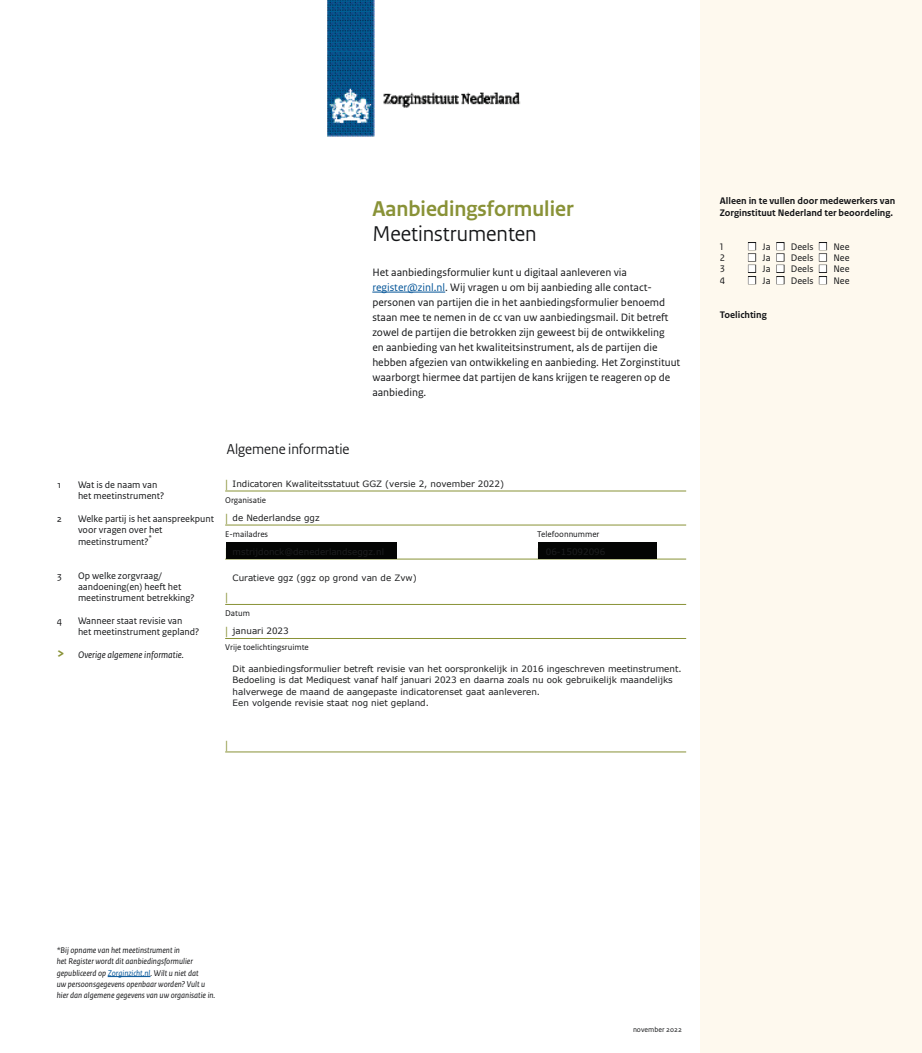
<style>
.page{position:relative;width:922px;height:1053px;background:#fff}
.page>*{position:absolute;margin:0;border:0;box-sizing:border-box;transform-origin:0 0}
.t1{font:700 22.5px "Rijksoverheid Sans Heading";color:#899237}
.t2{font:22.5px "Rijksoverheid Sans Heading";color:#141517}
.t3{font:15px "Rijksoverheid Sans Heading";color:#141517}
.t4{font:12.5px "Rijksoverheid Sans Text";color:#899237}
.t5{font:11.25px/15px "Rijksoverheid Sans Text";color:#141517}
.t6{font:10px/11.4px "Rijksoverheid Sans Text";color:#141517}
.t7{font:700 10px/11.4px "Rijksoverheid Sans Text";color:#141517}
.t8{font:italic 10px "Rijksoverheid Sans Text";color:#141517}
.t9{font:8.75px/11.4px "Verdana";color:#1d1e1f}
.t10{font:italic 8.75px/11.4px "Rijksoverheid Sans Text";color:#141517}
.t11{font:8.75px "Rijksoverheid Sans Text";color:#141517}
.t12{font:7.5px "Rijksoverheid Sans Text";color:#141517}
.s1{color:#015397}
.s2{font-weight:700;font-style:normal;font-size:15px;color:#899237}
</style>
<div class="page">
<img style="left:327px;top:0;width:194px;height:137px">
<div style="left:700px;top:0;width:221px;height:1052px;background:#fef9ee"></div>
<hr style="left:372px;top:292px;width:73px;height:1px;background:#015397">
<hr style="left:108px;top:976px;width:42px;height:1px;background:#015397">
<hr style="left:225px;top:490px;width:461px;height:1px;background:#899237">
<hr style="left:225px;top:524px;width:461px;height:1px;background:#899237">
<hr style="left:225px;top:558px;width:461px;height:1px;background:#899237">
<hr style="left:225px;top:604px;width:461px;height:1px;background:#899237">
<hr style="left:225px;top:638px;width:461px;height:1px;background:#899237">
<hr style="left:225px;top:751px;width:461px;height:1px;background:#899237">
<div style="left:226px;top:542px;width:171px;height:16px;background:#040504"></div>
<div style="left:538px;top:542px;width:118px;height:16px;background:#040504"></div>
<h1 class="t1" style="left:372px;top:199px;width:203px">Aanbiedingsformulier</h1>
<h1 class="t2" style="left:372px;top:224px;width:166px">Meetinstrumenten</h1>
<p class="t5" style="left:372px;top:265px;width:309px">Het aanbiedingsformulier kunt u digitaal aanleveren via <span class="s1">register@zinl.nl</span>. Wij vragen u om bij aanbieding alle contact&shy;personen van partijen die in het aanbiedingsformulier benoemd staan mee te nemen in de cc van uw aanbiedingsmail. Dit betreft zowel de partijen die betrokken zijn geweest bij de ontwikkeling<br>en aanbieding van het kwaliteitsinstrument, als de partijen die hebben afgezien van ontwikkeling en aanbieding. Het Zorginstituut waarborgt hiermee dat partijen de kans krijgen te reageren op de aanbieding.</p>
<p class="t6" style="left:57px;top:479px;width:7px">1</p>
<p class="t6" style="left:78px;top:479px;width:88px">Wat is de naam van het meetinstrument?</p>
<p class="t6" style="left:57px;top:513px;width:7px">2</p>
<p class="t6" style="left:78px;top:513px;width:138px">Welke partij is het aanspreekpunt voor vragen over het meetinstrument?<sup>*</sup></p>
<p class="t6" style="left:57px;top:570px;width:7px">3</p>
<p class="t6" style="left:78px;top:570px;width:118px">Op welke zorgvraag/ aandoening(en) heeft het meetinstrument betrekking?</p>
<p class="t6" style="left:57px;top:615px;width:7px">4</p>
<p class="t6" style="left:78px;top:615px;width:123px">Wanneer staat revisie van<br>het meetinstrument gepland?</p>
<p class="t8" style="left:57px;top:650px;width:129px"><span class="s2">&gt;</span> Overige algemene informatie.</p>
<h2 class="t3" style="left:227px;top:443px;width:124px">Algemene informatie</h2>
<p class="t4" style="left:225px;top:479px;width:5px">|</p>
<p class="t11" style="left:225px;top:496px;width:43px">Organisatie</p>
<p class="t4" style="left:225px;top:513px;width:5px">|</p>
<p class="t11" style="left:225px;top:530px;width:44px">E-mailadres</p>
<p class="t11" style="left:537px;top:530px;width:64px">Telefoonnummer</p>
<p class="t4" style="left:537px;top:547px;width:5px">|</p>
<p class="t4" style="left:225px;top:592px;width:5px">|</p>
<p class="t11" style="left:225px;top:610px;width:26px">Datum</p>
<p class="t4" style="left:225px;top:626px;width:5px">|</p>
<p class="t11" style="left:225px;top:644px;width:85px">Vrije toelichtingsruimte</p>
<p class="t9" style="left:232px;top:477px;width:273px">Indicatoren Kwaliteitsstatuut GGZ (versie 2, november 2022)</p>
<p class="t9" style="left:232px;top:511px;width:88px">de Nederlandse ggz</p>
<p class="t9" style="left:232px;top:572px;width:185px">Curatieve ggz (ggz op grond van de Zvw)</p>
<p class="t9" style="left:232px;top:625px;width:58px">januari 2023</p>
<p class="t9" style="left:232px;top:662px;width:450px">Dit aanbiedingsformulier betreft revisie van het oorspronkelijk in 2016 ingeschreven meetinstrument.<br>Bedoeling is dat Mediquest vanaf half januari 2023 en daarna zoals nu ook gebruikelijk maandelijks halverwege de maand de aangepaste indicatorenset gaat aanleveren.<br>Een volgende revisie staat nog niet gepland.</p>
<p class="t4" style="left:225px;top:739px;width:5px">|</p>
<p class="t7" style="left:719px;top:196px;width:177px">Alleen in te vullen door medewerkers van<br>Zorginstituut Nederland ter beoordeling.</p>
<p class="t6" style="left:719px;top:241px;width:5px">1</p>
<p class="t6" style="left:762px;top:241px;width:10px">Ja</p>
<p class="t6" style="left:790px;top:241px;width:24px">Deels</p>
<p class="t6" style="left:833px;top:241px;width:18px">Nee</p>
<p class="t6" style="left:719px;top:252px;width:7px">2</p>
<p class="t6" style="left:762px;top:252px;width:10px">Ja</p>
<p class="t6" style="left:790px;top:252px;width:24px">Deels</p>
<p class="t6" style="left:833px;top:252px;width:18px">Nee</p>
<p class="t6" style="left:719px;top:264px;width:7px">3</p>
<p class="t6" style="left:762px;top:264px;width:10px">Ja</p>
<p class="t6" style="left:790px;top:264px;width:24px">Deels</p>
<p class="t6" style="left:833px;top:264px;width:18px">Nee</p>
<p class="t6" style="left:719px;top:275px;width:7px">4</p>
<p class="t6" style="left:762px;top:275px;width:10px">Ja</p>
<p class="t6" style="left:790px;top:275px;width:24px">Deels</p>
<p class="t6" style="left:833px;top:275px;width:18px">Nee</p>
<p class="t7" style="left:719px;top:309px;width:48px">Toelichting</p>
<p class="t10" style="left:57px;top:944px;width:160px">*Bij opname van het meetinstrument in<br>het Register wordt dit aanbiedingsformulier gepubliceerd op <span class="s1">Zorginzicht.nl</span>. Wilt u niet dat<br>uw persoonsgegevens openbaar worden? Vult u hier dan algemene gegevens van uw organisatie in.</p>
<p class="t12" style="left:633px;top:1026px;width:50px">november 2022</p>
</div>
